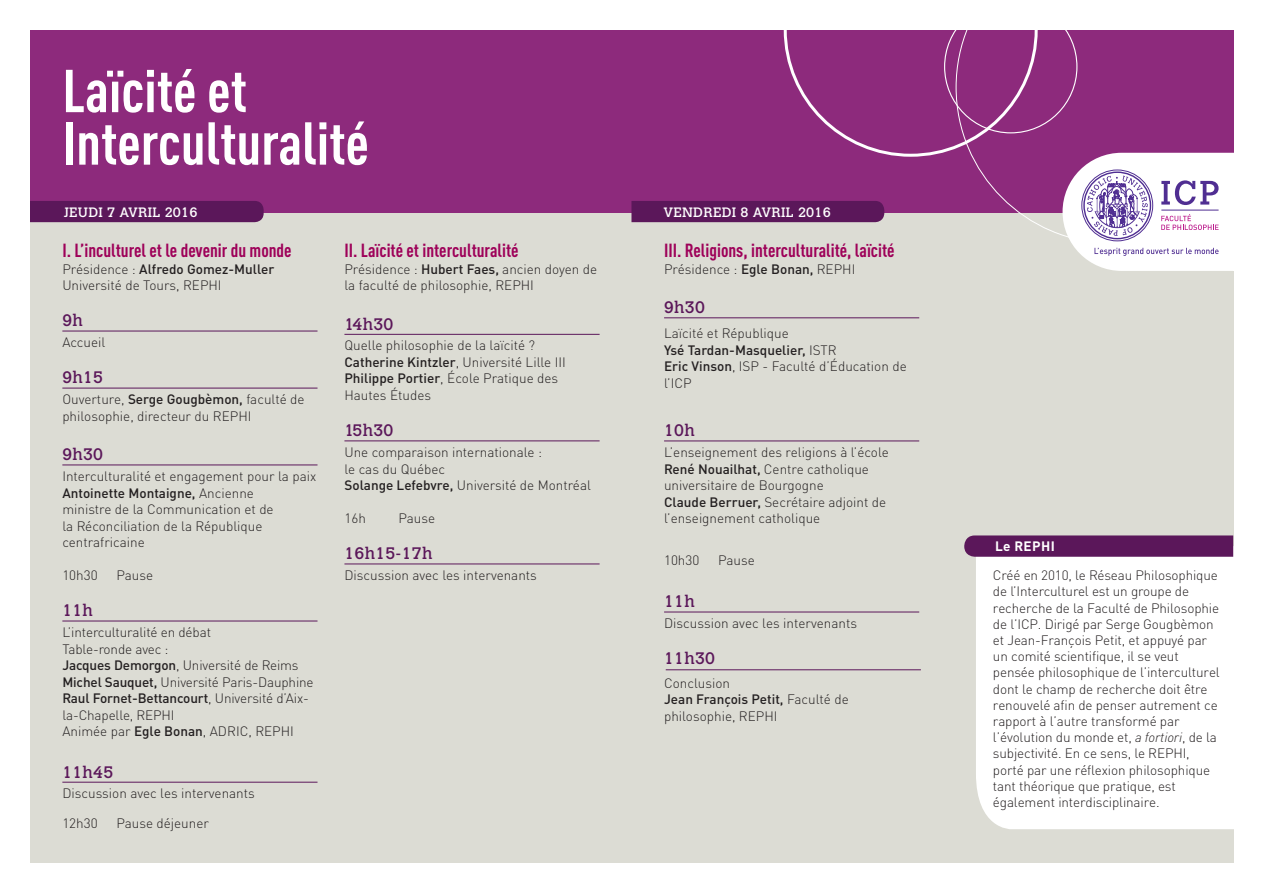
<style>
.page{position:relative;width:1263px;height:893px;background:#fff}
.page>*{position:absolute;margin:0;border:0;box-sizing:border-box;transform-origin:0 0}
.t1{font:700 condensed 59.55px/52.5px "DINOT";color:#fff}
.t2{font:700 condensed 18.75px "DINOT";color:#9e0159}
.t3{font:16.5px "Calvert MT Std";letter-spacing:.02em;color:#5b175a}
.t4{font:300 13.5px/16.5px "DINOT";letter-spacing:-.005em;color:#231f20}
.t5{font:13.5px "Calvert MT Std";letter-spacing:.02em;color:#fff}
.t6{font:700 13.5px "DINOT";letter-spacing:.03em;color:#fff}
.s1{font-weight:500}
.s2{font-style:italic}
</style>
<div class="page">
<div style="left:30px;top:180px;width:1203px;height:683px;background:#dcdcd4"></div>
<div style="left:976px;top:546px;width:258px;height:283px;background:#fff"></div>
<svg style="left:964px;top:535px;width:269px;height:22px;background:#601f5f"></svg>
<div style="left:30px;top:30px;width:1203px;height:183px;background:#8d2a7c"></div>
<div style="left:4px;top:201px;width:260px;height:21px;background:#5b175a;border-radius:9px"></div>
<div style="left:0;top:189px;width:30px;height:76px;background:#fff"></div>
<hr style="left:62px;top:331px;width:255px;height:1px;background:#5b175a">
<hr style="left:62px;top:388px;width:255px;height:1px;background:#5b175a">
<hr style="left:62px;top:465px;width:255px;height:1px;background:#5b175a">
<hr style="left:62px;top:621px;width:255px;height:1px;background:#5b175a">
<hr style="left:62px;top:782px;width:255px;height:1px;background:#5b175a">
<hr style="left:344px;top:334px;width:256px;height:1px;background:#5b175a">
<hr style="left:344px;top:440px;width:256px;height:1px;background:#5b175a">
<hr style="left:344px;top:564px;width:256px;height:1px;background:#5b175a">
<hr style="left:664px;top:317px;width:255px;height:1px;background:#5b175a">
<hr style="left:664px;top:441px;width:255px;height:1px;background:#5b175a">
<hr style="left:664px;top:612px;width:255px;height:1px;background:#5b175a">
<hr style="left:666px;top:669px;width:255px;height:1px;background:#5b175a">
<div style="left:631px;top:201px;width:253px;height:21px;background:#5b175a"></div>
<svg style="left:972px;top:30px;width:262px;height:206px"></svg>
<svg style="left:784px;top:30px;width:254px;height:127px"></svg>
<svg style="left:1062px;top:153px;width:172px;height:118px;background:#e3d9e9"></svg>
<h1 class="t1" style="left:62px;top:64px;width:308px">Laïcité et<br>Interculturalité</h1>
<p class="t5" style="left:64px;top:204px;width:135px">JEUDI 7 AVRIL 2016</p>
<h2 class="t2" style="left:62px;top:239px;width:231px">I. L’inculturel et le devenir du monde</h2>
<p class="t4" style="left:62px;top:260px;width:214px">Présidence : <span class="s1">Alfredo Gomez-Muller<br></span>Université de Tours, REPHI</p>
<p class="t3" style="left:62px;top:311px;width:22px">9h</p>
<p class="t4" style="left:62px;top:334px;width:45px">Accueil</p>
<p class="t3" style="left:62px;top:368px;width:42px">9h15</p>
<p class="t4" style="left:62px;top:391px;width:244px">Ouverture, <span class="s1">Serge Gougbèmon,</span> faculté de philosophie, directeur du REPHI</p>
<p class="t3" style="left:62px;top:445px;width:42px">9h30</p>
<p class="t4" style="left:62px;top:468px;width:255px">Interculturalité et engagement pour la paix<br><span class="s1">Antoinette Montaigne,</span> Ancienne<br>ministre de la Communication et de<br>la Réconciliation de la République centrafricaine</p>
<p class="t4" style="left:62px;top:567px;width:37px">10h30</p>
<p class="t4" style="left:116px;top:567px;width:38px">Pause</p>
<p class="t3" style="left:62px;top:601px;width:32px">11h</p>
<p class="t4" style="left:62px;top:624px;width:253px">L’interculturalité en débat<br>Table-ronde avec :<br><span class="s1">Jacques Demorgon</span>, Université de Reims <span class="s1">Michel Sauquet,</span> Université Paris-Dauphine <span class="s1">Raul Fornet-Bettancourt</span>, Université d’Aix&shy;la-Chapelle, REPHI<br>Animée par <span class="s1">Egle Bonan</span>, ADRIC, REPHI</p>
<p class="t3" style="left:62px;top:762px;width:52px">11h45</p>
<p class="t4" style="left:62px;top:779px;width:194px;line-height:29.2px">Discussion avec les intervenants<br>12h30</p>
<p class="t4" style="left:116px;top:814px;width:94px">Pause déjeuner</p>
<h2 class="t2" style="left:344px;top:239px;width:176px">II. Laïcité et interculturalité</h2>
<p class="t4" style="left:344px;top:260px;width:254px">Présidence : <span class="s1">Hubert Faes,</span> ancien doyen de la faculté de philosophie, REPHI</p>
<p class="t3" style="left:344px;top:314px;width:50px">14h30</p>
<p class="t4" style="left:344px;top:337px;width:223px">Quelle philosophie de la laïcité ?<br><span class="s1">Catherine Kintzler</span>, Université Lille III<br><span class="s1">Philippe Portier</span>, École Pratique des<br>Hautes Études</p>
<p class="t3" style="left:344px;top:421px;width:50px">15h30</p>
<p class="t4" style="left:344px;top:444px;width:248px">Une comparaison internationale :<br>le cas du Québec<br><span class="s1">Solange Lefebvre,</span> Université de Montréal</p>
<p class="t4" style="left:344px;top:510px;width:23px">16h</p>
<p class="t4" style="left:398px;top:510px;width:38px">Pause</p>
<p class="t3" style="left:344px;top:544px;width:89px">16h15-17h</p>
<p class="t4" style="left:344px;top:567px;width:194px">Discussion avec les intervenants</p>
<p class="t5" style="left:663px;top:204px;width:169px">VENDREDI 8 AVRIL 2016</p>
<h2 class="t2" style="left:664px;top:239px;width:232px">III. Religions, interculturalité, laïcité</h2>
<p class="t4" style="left:664px;top:260px;width:193px">Présidence : <span class="s1">Egle Bonan,</span> REPHI</p>
<p class="t3" style="left:664px;top:298px;width:42px">9h30</p>
<p class="t4" style="left:664px;top:325px;width:244px">Laïcité et République<br><span class="s1">Ysé Tardan-Masquelier,</span> ISTR<br><span class="s1">Eric Vinson</span>, ISP - Faculté d’Éducation de l’ICP</p>
<p class="t3" style="left:664px;top:421px;width:32px">10h</p>
<p class="t4" style="left:664px;top:444px;width:226px">L’enseignement des religions à l’école <span class="s1">René Nouailhat,</span> Centre catholique universitaire de Bourgogne<br><span class="s1">Claude Berruer,</span> Secrétaire adjoint de l’enseignement catholique</p>
<p class="t4" style="left:664px;top:552px;width:37px">10h30</p>
<p class="t4" style="left:718px;top:552px;width:38px">Pause</p>
<p class="t3" style="left:664px;top:592px;width:32px">11h</p>
<p class="t4" style="left:664px;top:614px;width:195px">Discussion avec les intervenants</p>
<p class="t3" style="left:664px;top:648px;width:52px">11h30</p>
<p class="t4" style="left:664px;top:674px;width:186px">Conclusion<br><span class="s1">Jean François Petit,</span> Faculté de philosophie, REPHI</p>
<p class="t6" style="left:995px;top:538px;width:61px">Le REPHI</p>
<p class="t4" style="left:993px;top:567px;width:228px">Créé en 2010, le Réseau Philosophique de l’Interculturel est un groupe de recherche de la Faculté de Philosophie de l’ICP. Dirigé par Serge Gougbèmon et Jean-François Petit, et appuyé par un comité scientifique, il se veut pensée philosophique de l’interculturel dont le champ de recherche doit être renouvelé afin de penser autrement ce rapport à l’autre transformé par l’évolution du monde et, <span class="s2">a fortiori</span>, de la subjectivité. En ce sens, le REPHI, porté par une réflexion philosophique tant théorique que pratique, est également interdisciplinaire.</p>
</div>
